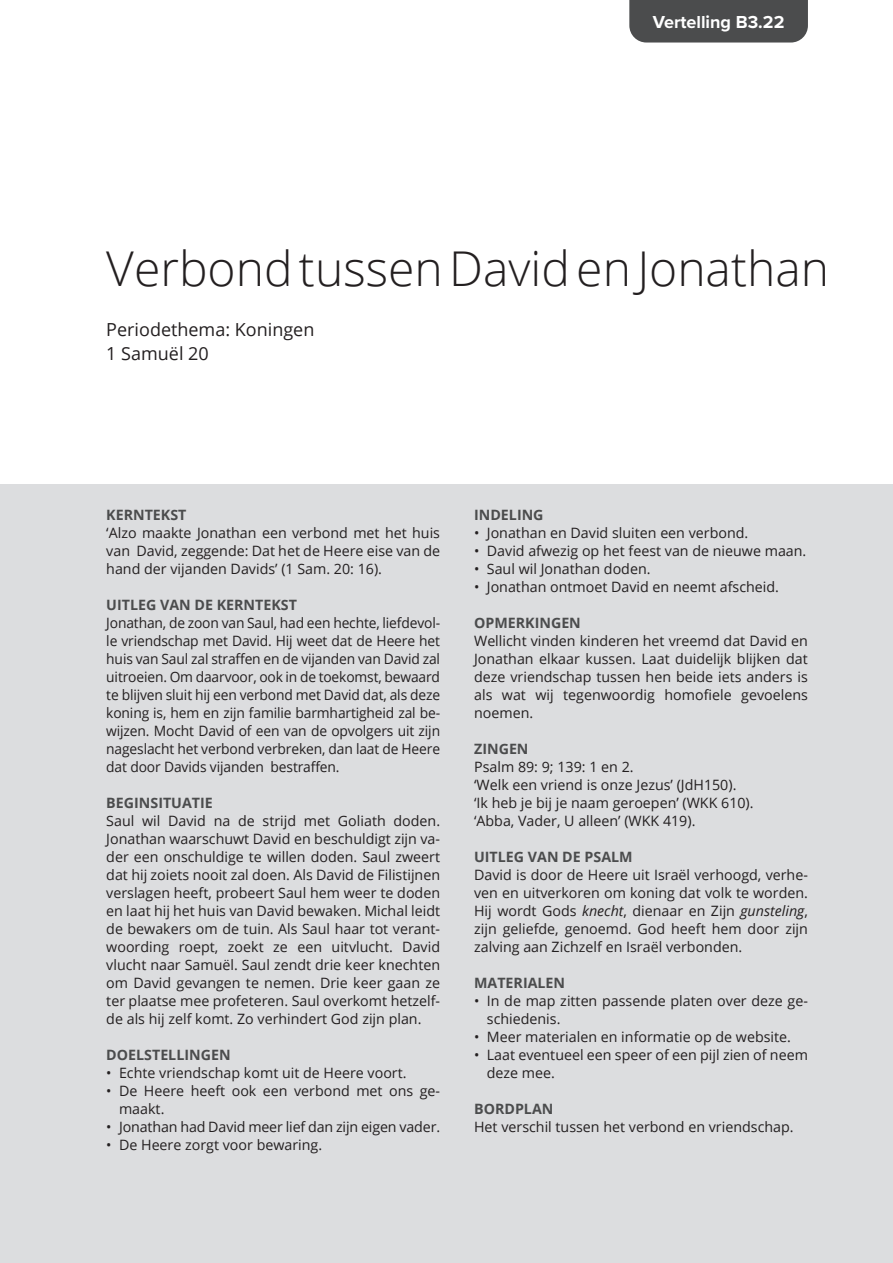
<style>
.page{position:relative;width:893px;height:1263px;background:#fff}
.page>*{position:absolute;margin:0;border:0;box-sizing:border-box;transform-origin:0 0}
.Hoofdkop{font:300 48px "Open Sans";color:#231f20}
.Onderkopje{font:18px "Open Sans";color:#231f20}
.t1{font:700 18px "Proxima Nova";color:#fff}
.Body{font:14.25px/18px "Open Sans";color:#231f20;text-align:justify}
.Tussenkop{font:700 14.25px "Open Sans";color:#4b4c4d}
.s1{font-style:italic}
</style>
<div class="page">
<div style="left:0;top:484px;width:893px;height:779px;background:#dcdddf"></div>
<div style="left:629px;top:0;width:179px;height:43px;background:#4b4c4d"></div>
<p class="t1" style="left:653px;top:9px;width:133px">Vertelling B3.22</p>
<p class="Hoofdkop" style="left:106px;top:236px;width:724px">Verbond tussen David en Jonathan</p>
<p class="Onderkopje" style="left:106px;top:317px;width:210px">Periodethema: Koningen</p>
<p class="Onderkopje" style="left:106px;top:341px;width:104px">1 Samuël 20</p>
<p class="Tussenkop" style="left:106px;top:505px;width:82px">KERNTEKST</p>
<p class="Body" style="left:106px;top:524px;width:335px">‘Alzo maakte Jonathan een verbond met het huis van David, zeggende: Dat het de Heere eise van de hand der vijanden Davids’ (1 Sam. 20: 16).</p>
<p class="Tussenkop" style="left:106px;top:595px;width:192px">UITLEG VAN DE KERNTEKST</p>
<p class="Body" style="left:106px;top:614px;width:335px">Jonathan, de zoon van Saul, had een hechte, liefdevol&shy;le vriendschap met David. Hij weet dat de Heere het huis van Saul zal straffen en de vijanden van David zal uitroeien. Om daarvoor, ook in de toekomst, bewaard te blijven sluit hij een verbond met David dat, als deze koning is, hem en zijn familie barmhartigheid zal be&shy;wijzen. Mocht David of een van de opvolgers uit zijn nageslacht het verbond verbreken, dan laat de Heere dat door Davids vijanden bestraffen.</p>
<p class="Tussenkop" style="left:106px;top:793px;width:108px">BEGINSITUATIE</p>
<p class="Body" style="left:106px;top:812px;width:335px">Saul wil David na de strijd met Goliath doden.<br>Jonathan waarschuwt David en beschuldigt zijn va&shy;der een onschuldige te willen doden. Saul zweert dat hij zoiets nooit zal doen. Als David de Filistijnen verslagen heeft, probeert Saul hem weer te doden en laat hij het huis van David bewaken. Michal leidt de bewakers om de tuin. Als Saul haar tot verant&shy;woording roept, zoekt ze een uitvlucht. David vlucht naar Samuël. Saul zendt drie keer knechten om David gevangen te nemen. Drie keer gaan ze ter plaatse mee profeteren. Saul overkomt hetzelf&shy;de als hij zelf komt. Zo verhindert God zijn plan.</p>
<p class="Tussenkop" style="left:106px;top:1045px;width:126px">DOELSTELLINGEN</p>
<p class="Body" style="left:106px;top:1064px;width:302px">• Echte vriendschap komt uit de Heere voort.</p>
<p class="Body" style="left:119px;top:1082px;width:323px;text-indent:-13px">• De Heere heeft ook een verbond met ons ge&shy;maakt.</p>
<p class="Body" style="left:106px;top:1118px;width:335px">• Jonathan had David meer lief dan zijn eigen vader.</p>
<p class="Body" style="left:106px;top:1136px;width:217px">• De Heere zorgt voor bewaring.</p>
<p class="Tussenkop" style="left:474px;top:505px;width:71px">INDELING</p>
<p class="Body" style="left:474px;top:524px;width:276px">• Jonathan en David sluiten een verbond.</p>
<p class="Body" style="left:474px;top:542px;width:334px">• David afwezig op het feest van de nieuwe maan.</p>
<p class="Body" style="left:474px;top:560px;width:178px">• Saul wil Jonathan doden.</p>
<p class="Body" style="left:474px;top:578px;width:306px">• Jonathan ontmoet David en neemt afscheid.</p>
<p class="Tussenkop" style="left:474px;top:613px;width:108px">OPMERKINGEN</p>
<p class="Body" style="left:474px;top:632px;width:335px">Wellicht vinden kinderen het vreemd dat David en Jonathan elkaar kussen. Laat duidelijk blijken dat deze vriendschap tussen hen beide iets anders is als wat wij tegenwoordig homofiele gevoelens noemen.</p>
<p class="Tussenkop" style="left:474px;top:739px;width:56px">ZINGEN</p>
<p class="Body" style="left:474px;top:758px;width:161px">Psalm 89: 9; 139: 1 en 2.</p>
<p class="Body" style="left:474px;top:776px;width:264px">‘Welk een vriend is onze Jezus’ (JdH150).</p>
<p class="Body" style="left:474px;top:794px;width:281px">‘Ik heb je bij je naam geroepen’ (WKK 610).</p>
<p class="Body" style="left:474px;top:812px;width:223px">‘Abba, Vader, U alleen’ (WKK 419).</p>
<p class="Tussenkop" style="left:474px;top:847px;width:160px">UITLEG VAN DE PSALM</p>
<p class="Body" style="left:474px;top:866px;width:335px">David is door de Heere uit Israël verhoogd, verhe&shy;ven en uitverkoren om koning dat volk te worden.<br>Hij wordt Gods <span class="s1">knecht</span>, dienaar en Zijn <span class="s1">gunsteling</span>, zijn geliefde, genoemd. God heeft hem door zijn zalving aan Zichzelf en Israël verbonden.</p>
<p class="Tussenkop" style="left:474px;top:973px;width:93px">MATERIALEN</p>
<p class="Body" style="left:487px;top:992px;width:323px;text-indent:-13px">• In de map zitten passende platen over deze ge&shy;schiedenis.</p>
<p class="Body" style="left:474px;top:1028px;width:318px">• Meer materialen en informatie op de website.</p>
<p class="Body" style="left:487px;top:1046px;width:323px;text-indent:-13px">• Laat eventueel een speer of een pijl zien of neem deze mee.</p>
<p class="Tussenkop" style="left:474px;top:1099px;width:81px">BORDPLAN</p>
<p class="Body" style="left:474px;top:1118px;width:321px">Het verschil tussen het verbond en vriendschap.</p>
</div>
